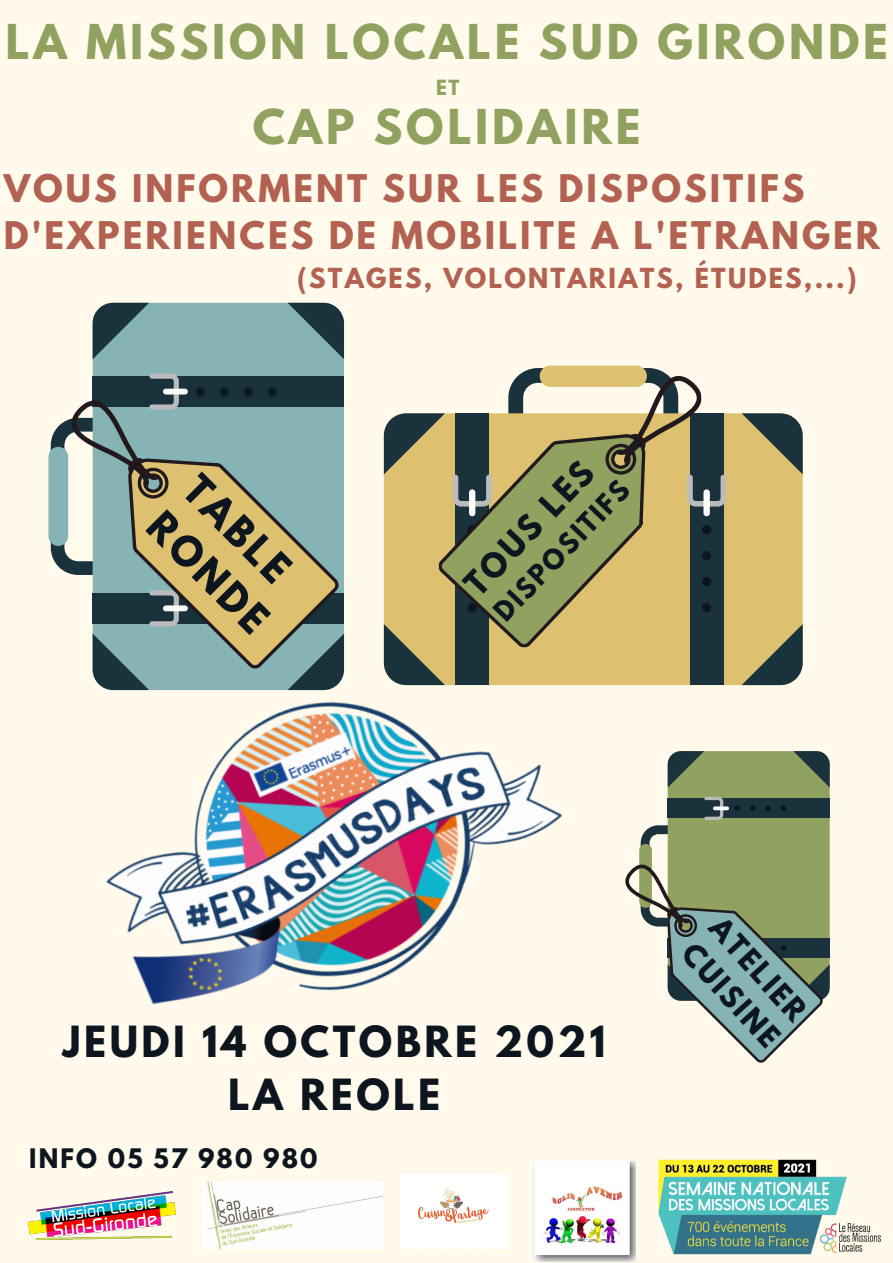
<style>
.page{position:relative;width:893px;height:1263px;background:#fffaeb}
.page>*{position:absolute;margin:0;border:0;box-sizing:border-box;transform-origin:0 0}
.t1{font:700 42.6px "League Spartan";letter-spacing:.09em;color:#91a160}
.t2{font:700 38.1px "League Spartan";letter-spacing:.09em;color:#0d161f}
.t3{font:700 36.97px "League Spartan";color:#0d161f}
.t4{font:700 33.75px "League Spartan";letter-spacing:.09em;color:#b36150}
.t5{font:700 30.22px "League Spartan";color:#0d161f}
.t6{font:700 27.22px "League Spartan";color:#0d161f}
.t7{font:700 24.97px "League Spartan";color:#0d161f}
.t8{font:700 24.53px "League Spartan";letter-spacing:.09em;color:#b36150}
.t9{font:700 23.85px "League Spartan";letter-spacing:.09em;color:#0d161f}
.t10{font:700 18.52px "League Spartan";color:#91a160}
</style>
<div class="page">
<div style="left:93px;top:303px;width:251px;height:387px;background:#86b4b4;border-radius:21px"></div>
<svg style="left:93px;top:303px;width:56px;height:56px"></svg>
<svg style="left:288px;top:303px;width:56px;height:56px"></svg>
<div style="left:48px;top:447px;width:20px;height:99px;background:#86b4b4;border-radius:10px"></div>
<div style="left:384px;top:413px;width:418px;height:272px;background:#ddc170;border-radius:22px"></div>
<svg style="left:384px;top:413px;width:61px;height:61px"></svg>
<svg style="left:741px;top:413px;width:61px;height:61px"></svg>
<svg style="left:742px;top:625px;width:60px;height:60px"></svg>
<div style="left:540px;top:366px;width:107px;height:21px;background:#ddc170;border-radius:11px"></div>
<div style="left:455px;top:413px;width:34px;height:272px;background:#1a323b"></div>
<div style="left:690px;top:413px;width:33px;height:272px;background:#1a323b"></div>
<div style="left:703px;top:489px;width:7px;height:27px;background:#fefefe;border-radius:3px"></div>
<div style="left:702px;top:525px;width:9px;height:9px;background:#0d161f;border-radius:50%"></div>
<div style="left:702px;top:551px;width:9px;height:9px;background:#0d161f;border-radius:50%"></div>
<div style="left:702px;top:577px;width:9px;height:9px;background:#0d161f;border-radius:50%"></div>
<div style="left:702px;top:603px;width:9px;height:9px;background:#0d161f;border-radius:50%"></div>
<div style="left:667px;top:751px;width:162px;height:250px;background:#91a160;border-radius:13px"></div>
<svg style="left:667px;top:751px;width:37px;height:36px"></svg>
<svg style="left:793px;top:751px;width:36px;height:36px"></svg>
<img style="left:50px;top:547px;width:608px;height:640px">
<svg style="left:51px;top:374px;width:293px;height:316px"></svg>
<svg style="left:435px;top:434px;width:216px;height:216px"></svg>
<svg style="left:508px;top:368px;width:218px;height:138px"></svg>
<svg style="left:625px;top:797px;width:204px;height:266px"></svg>
<img style="left:28px;top:1191px;width:148px;height:49px">
<img style="left:203px;top:1182px;width:179px;height:66px">
<img style="left:401px;top:1174px;width:106px;height:74px">
<img style="left:532px;top:1161px;width:103px;height:100px">
<img style="left:650px;top:1152px;width:231px;height:103px">
<p class="t1" style="left:6px;top:20px;width:884px">LA MISSION LOCALE SUD GIRONDE</p>
<p class="t10" style="left:436px;top:78px;width:25px">ET</p>
<p class="t1" style="left:253px;top:105px;width:389px">CAP SOLIDAIRE</p>
<p class="t4" style="left:4px;top:172px;width:802px">VOUS INFORMENT SUR LES DISPOSITIFS</p>
<p class="t4" style="left:4px;top:219px;width:877px">D'EXPERIENCES DE MOBILITE A L'ETRANGER</p>
<p class="t8" style="left:297px;top:265px;width:561px">(STAGES, VOLONTARIATS, ÉTUDES,...)</p>
<p class="t3" style="left:204px;top:469px;width:133px;rotate:45deg">TABLE</p>
<p class="t3" style="left:167px;top:506px;width:153px;rotate:45deg">RONDE</p>
<p class="t5" style="left:459px;top:578px;width:171px;rotate:-46deg">TOUS LES</p>
<p class="t7" style="left:490px;top:607px;width:183px;rotate:-46deg">DISPOSITIFS</p>
<p class="t2" style="left:63px;top:1022px;width:544px">JEUDI 14 OCTOBRE 2021</p>
<p class="t2" style="left:228px;top:1075px;width:214px">LA REOLE</p>
<p class="t9" style="left:29px;top:1146px;width:290px">INFO 05 57 980 980</p>
<p class="t6" style="left:726px;top:913px;width:129px;rotate:48deg">ATELIER</p>
<p class="t6" style="left:698px;top:938px;width:130px;rotate:48deg">CUISINE</p>
</div>
